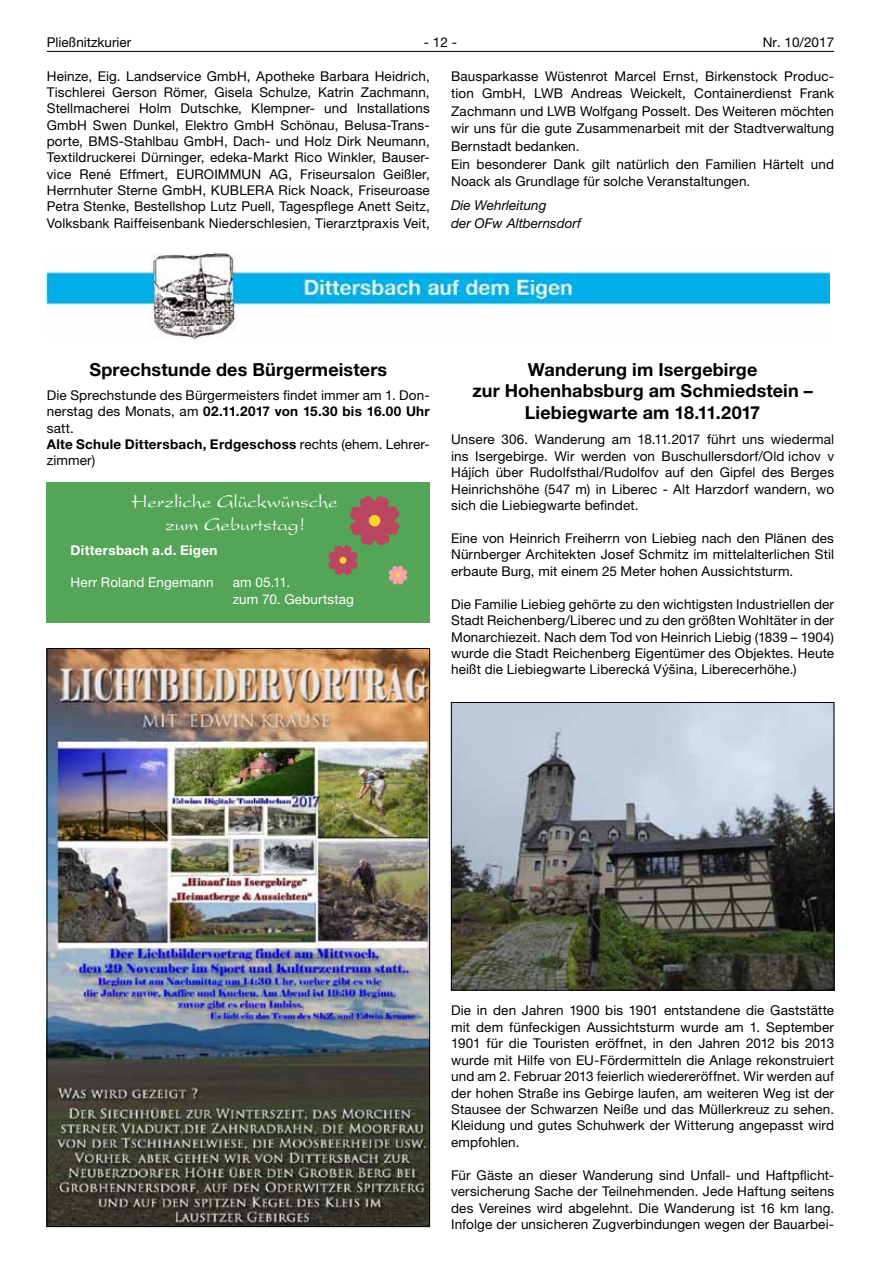
<style>
.page{position:relative;width:881px;height:1263px;background:#fff}
.page>*{position:absolute;margin:0;border:0;box-sizing:border-box;transform-origin:0 0}
.t1{font:19.5px/23.4px "Present";color:#fff;text-align:center}
.t2{font:700 18px/21.9px "Helvetica Neue LT";letter-spacing:.005em;color:#000;text-align:center}
.t3{font:13.5px/16.5px "Helvetica Neue LT";letter-spacing:.01em;color:#000;text-align:justify}
.t4{font:13.5px/16.2px "Helvetica Neue LT";letter-spacing:.01em;color:#fff}
.t5{font:italic 13.5px/17.5px "Helvetica Neue LT";color:#000}
.t6{font:700 13.5px "Helvetica Neue LT";letter-spacing:.02em;color:#fff}
.s1{font-weight:700}
</style>
<div class="page">
<hr style="left:47px;top:51px;width:786px;height:1px;background:#000">
<div style="left:47px;top:483px;width:382px;height:140px;background:#54a557"></div>
<img style="left:453px;top:704px;width:378px;height:284px">
<div style="left:451px;top:702px;width:382px;height:288px;border:1px solid #000"></div>
<img style="left:47px;top:253px;width:782px;height:86px">
<svg style="left:328px;top:496px;width:80px;height:89px"></svg>
<div style="left:339px;top:557px;width:7px;height:7px;background:#ffd528;border-radius:50%"></div>
<img style="left:49px;top:650px;width:378px;height:575px">
<p class="t3" style="left:47px;top:34px;width:86px">Pließnitzkurier</p>
<p class="t3" style="left:424px;top:34px;width:35px">- 12 -</p>
<p class="t3" style="left:762px;top:34px;width:73px">Nr. 10/2017</p>
<p class="t3" style="left:47px;top:68px;width:384px">Heinze, Eig. Landservice GmbH, Apotheke Barbara Heidrich, Tischlerei Gerson Römer, Gisela Schulze, Katrin Zachmann, Stellmacherei Holm Dutschke, Klempner- und Installations GmbH Swen Dunkel, Elektro GmbH Schönau, Belusa-Trans&shy;porte, BMS-Stahlbau GmbH, Dach- und Holz Dirk Neumann, Textildruckerei Dürninger, edeka-Markt Rico Winkler, Bauser&shy;vice René Effmert, EUROIMMUN AG, Friseursalon Geißler, Herrnhuter Sterne GmbH, KUBLERA Rick Noack, Friseuroase Petra Stenke, Bestellshop Lutz Puell, Tagespflege Anett Seitz, Volksbank Raiffeisenbank Niederschlesien, Tierarztpraxis Veit,</p>
<p class="t3" style="left:451px;top:67px;width:384px;line-height:17.5px;text-align:left">Bausparkasse Wüstenrot Marcel Ernst, Birkenstock Produc&shy;tion GmbH, LWB Andreas Weickelt, Containerdienst Frank Zachmann und LWB Wolfgang Posselt. Des Weiteren möchten wir uns für die gute Zusammenarbeit mit der Stadtverwaltung Bernstadt bedanken.<br>Ein besonderer Dank gilt natürlich den Familien Härtelt und Noack als Grundlage für solche Veranstaltungen.</p>
<p class="t5" style="left:451px;top:196px;width:131px">Die Wehrleitung<br>der OFw Altbernsdorf</p>
<h2 class="t2" style="left:89px;top:358px;width:299px">Sprechstunde des Bürgermeisters</h2>
<p class="t3" style="left:47px;top:387px;width:384px;text-align:left">Die Sprechstunde des Bürgermeisters findet immer am 1. Don&shy;nerstag des Monats, am <span class="s1">02.11.2017 von 15.30 bis 16.00 Uhr </span>satt.<br><span class="s1">Alte Schule Dittersbach, Erdgeschoss</span> rechts (ehem. Lehrer&shy;zimmer)</p>
<h1 class="t1" style="left:132px;top:490px;width:207px">Herzliche Glückwünsche zum Geburtstag!</h1>
<p class="t6" style="left:71px;top:542px;width:148px">Dittersbach a.d. Eigen</p>
<p class="t4" style="left:71px;top:574px;width:144px">Herr Roland Engemann</p>
<p class="t4" style="left:233px;top:574px;width:123px">am 05.11.<br>zum 70. Geburtstag</p>
<h2 class="t2" style="left:472px;top:358px;width:341px">Wanderung im Isergebirge<br>zur Hohenhabsburg am Schmiedstein –<br>Liebiegwarte am 18.11.2017</h2>
<p class="t3" style="left:451px;top:431px;width:384px">Unsere 306. Wanderung am 18.11.2017 führt uns wiedermal ins Isergebirge. Wir werden von Buschullersdorf/Oldřichov v Hájích über Rudolfsthal/Rudolfov auf den Gipfel des Berges Heinrichshöhe (547 m) in Liberec - Alt Harzdorf wandern, wo sich die Liebiegwarte befindet.</p>
<p class="t3" style="left:451px;top:530px;width:384px">Eine von Heinrich Freiherrn von Liebieg nach den Plänen des Nürnberger Architekten Josef Schmitz im mittelalterlichen Stil erbaute Burg, mit einem 25 Meter hohen Aussichtsturm.</p>
<p class="t3" style="left:451px;top:595px;width:384px">Die Familie Liebieg gehörte zu den wichtigsten Industriellen der Stadt Reichenberg/Liberec und zu den größten Wohltäter in der Monarchiezeit. Nach dem Tod von Heinrich Liebig (1839 – 1904) wurde die Stadt Reichenberg Eigentümer des Objektes. Heute heißt die Liebiegwarte Liberecká Výšina, Liberecerhöhe.)</p>
<p class="t3" style="left:451px;top:1002px;width:384px">Die in den Jahren 1900 bis 1901 entstandene die Gaststätte mit dem fünfeckigen Aussichtsturm wurde am 1. September 1901 für die Touristen eröffnet, in den Jahren 2012 bis 2013 wurde mit Hilfe von EU-Fördermitteln die Anlage rekonstruiert und am 2. Februar 2013 feierlich wiedereröffnet. Wir werden auf der hohen Straße ins Gebirge laufen, am weiteren Weg ist der Stausee der Schwarzen Neiße und das Müllerkreuz zu sehen.<br>Kleidung und gutes Schuhwerk der Witterung angepasst wird empfohlen.</p>
<p class="t3" style="left:451px;top:1166px;width:384px">Für Gäste an dieser Wanderung sind Unfall- und Haftpflicht&shy;versicherung Sache der Teilnehmenden. Jede Haftung seitens des Vereines wird abgelehnt. Die Wanderung ist 16 km lang.<br>Infolge der unsicheren Zugverbindungen wegen der Bauarbei-</p>
</div>
